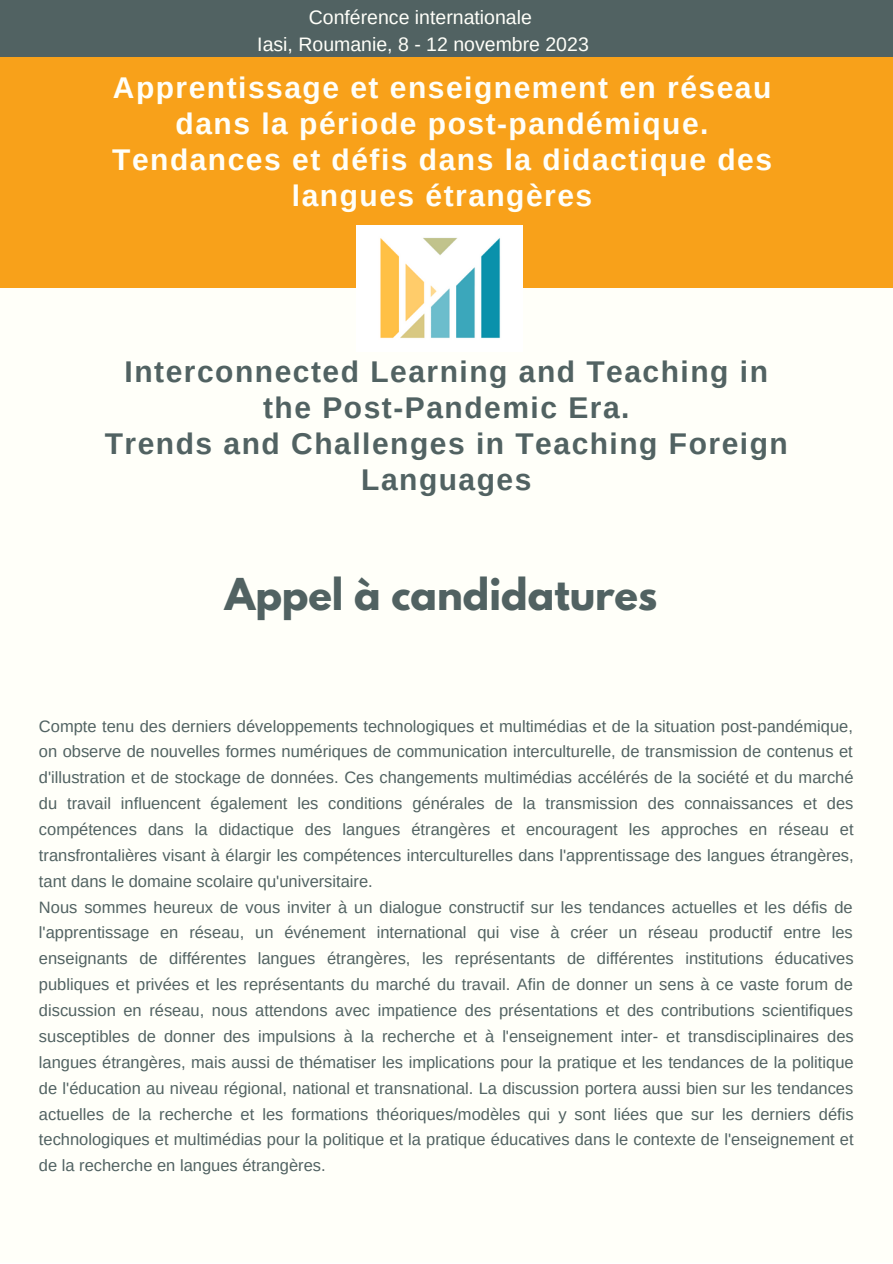
<style>
.page{position:relative;width:893px;height:1264px;background:#fff}
.page>*{position:absolute;margin:0;border:0;box-sizing:border-box;transform-origin:0 0}
.t1{font:700 38.85px "League Spartan";color:#516262}
.t2{font:700 30px/36px "Arimo";letter-spacing:.05em;color:#fffff9;text-align:center}
.t3{font:700 30px/36px "Arimo";letter-spacing:.05em;color:#516262;text-align:center}
.t4{font:19.5px/27px "Arimo";color:#fffff9;text-align:center}
.t5{font:16.5px/25.8px "Arimo";color:#516262}
</style>
<div class="page">
<div style="left:0;top:0;width:892px;height:1262px;background:#fffff9"></div>
<div style="left:0;top:25px;width:892px;height:263px;background:#f8a11a"></div>
<div style="left:0;top:0;width:892px;height:56px;background:#516262"></div>
<img style="left:356px;top:225px;width:166px;height:114px">
<p class="t4" style="left:257px;top:4px;width:333px">Conférence internationale<br>Iasi, Roumanie, 8 - 12 novembre 2023</p>
<h2 class="t2" style="left:112px;top:69px;width:661px">Apprentissage et enseignement en réseau dans la période post-pandémique.<br>Tendances et défis dans la didactique des langues étrangères</h2>
<h2 class="t3" style="left:105px;top:353px;width:684px">Interconnected Learning and Teaching in the Post-Pandemic Era.<br>Trends and Challenges in Teaching Foreign<br>Languages</h2>
<h1 class="t1" style="left:225px;top:574px;width:434px">Appel à candidatures</h1>
<p class="t5" style="left:39px;top:713px;width:816px">Compte tenu des derniers développements technologiques et multimédias et de la situation post-pandémique, on observe de nouvelles formes numériques de communication interculturelle, de transmission de contenus et d'illustration et de stockage de données. Ces changements multimédias accélérés de la société et du marché du travail influencent également les conditions générales de la transmission des connaissances et des compétences dans la didactique des langues étrangères et encouragent les approches en réseau et transfrontalières visant à élargir les compétences interculturelles dans l'apprentissage des langues étrangères, tant dans le domaine scolaire qu'universitaire.<br>Nous sommes heureux de vous inviter à un dialogue constructif sur les tendances actuelles et les défis de l'apprentissage en réseau, un événement international qui vise à créer un réseau productif entre les enseignants de différentes langues étrangères, les représentants de différentes institutions éducatives publiques et privées et les représentants du marché du travail. Afin de donner un sens à ce vaste forum de discussion en réseau, nous attendons avec impatience des présentations et des contributions scientifiques susceptibles de donner des impulsions à la recherche et à l'enseignement inter- et transdisciplinaires des langues étrangères, mais aussi de thématiser les implications pour la pratique et les tendances de la politique de l'éducation au niveau régional, national et transnational. La discussion portera aussi bien sur les tendances actuelles de la recherche et les formations théoriques/modèles qui y sont liées que sur les derniers défis technologiques et multimédias pour la politique et la pratique éducatives dans le contexte de l'enseignement et de la recherche en langues étrangères.</p>
</div>
